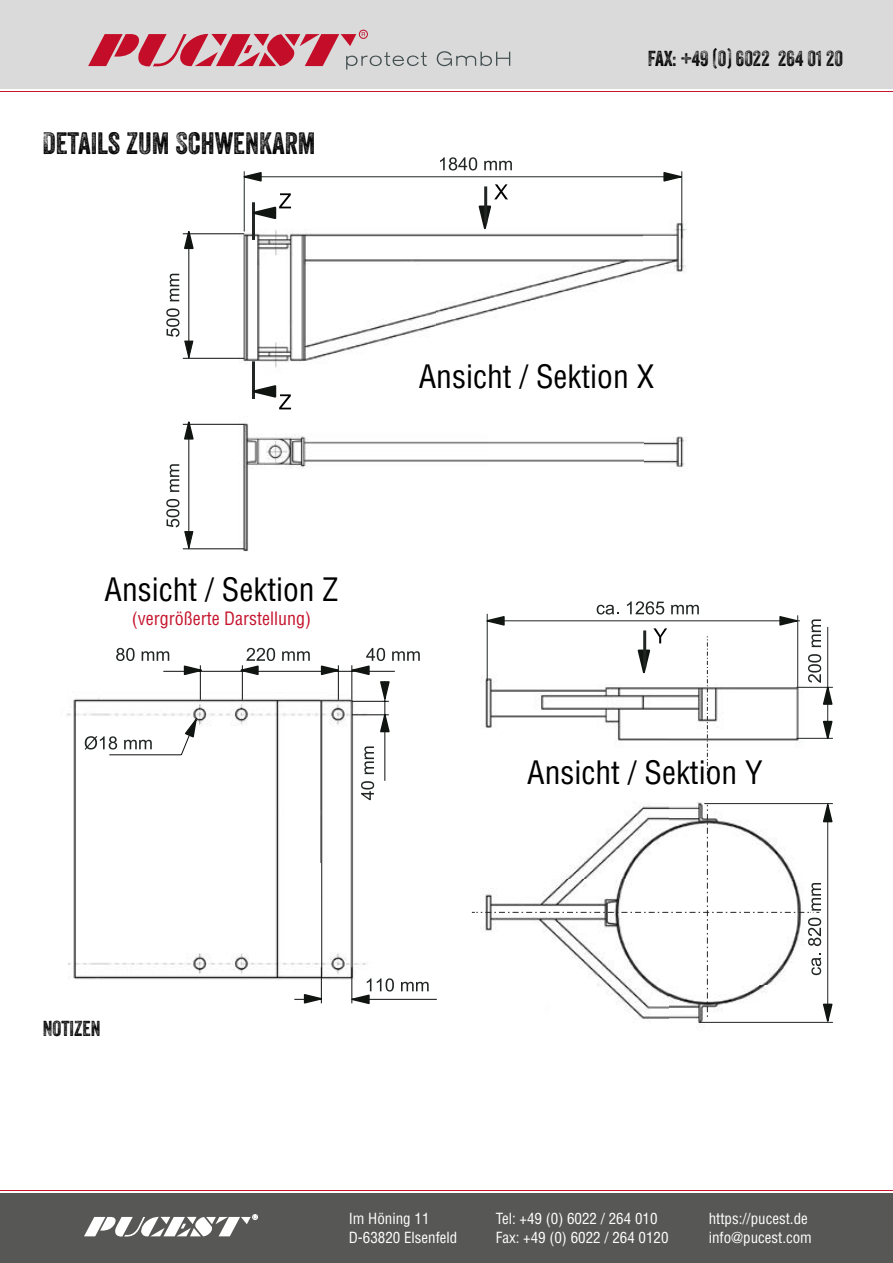
<style>
.page{position:relative;width:893px;height:1263px;background:#fff}
.page>*{position:absolute;margin:0;border:0;box-sizing:border-box;transform-origin:0 0}
.t1{font:condensed 31.5px "Helvetica LT Std";color:#000}
.t2{font:30px "Veneer Three";color:#000}
.t3{font:21px "Veneer Three";color:#000}
.t4{font:condensed 18px "Helvetica LT Std";color:#c5152e}
.t5{font:condensed 15px "Helvetica LT Std";color:#fff}
</style>
<div class="page">
<div style="left:0;top:0;width:893px;height:89px;background:#dadada"></div>
<hr style="left:0;top:91px;width:893px;height:1px;background:#c5152e">
<div style="left:359px;top:30px;width:9px;height:9px;border:1px solid #c40e29;border-radius:50%"></div>
<svg style="left:88px;top:32px;width:339px;height:38px"></svg>
<svg style="left:437px;top:51px;width:73px;height:15px"></svg>
<svg style="left:0;top:1190px;width:893px;height:4px"></svg>
<hr style="left:0;top:1189px;width:893px;height:1px;background:#c5152e">
<div style="left:0;top:1194px;width:893px;height:69px;background:#575756"></div>
<svg style="left:84px;top:1214px;width:174px;height:22px"></svg>
<img style="left:481px;top:666px;width:330px;height:113px">
<img style="left:66px;top:698px;width:43px;height:282px">
<img style="left:231px;top:193px;width:456px;height:359px">
<svg style="left:109px;top:670px;width:328px;height:330px"></svg>
<svg style="left:184px;top:714px;width:14px;height:25px"></svg>
<hr style="left:244px;top:171px;width:1px;height:60px;background:#212624">
<hr style="left:681px;top:171px;width:1px;height:67px;background:#212624">
<hr style="left:253px;top:176px;width:429px;height:1px;background:#212624">
<svg style="left:243px;top:171px;width:20px;height:12px"></svg>
<svg style="left:662px;top:171px;width:21px;height:12px"></svg>
<svg style="left:440px;top:157px;width:37px;height:13px"></svg>
<svg style="left:484px;top:161px;width:28px;height:9px"></svg>
<hr style="left:487px;top:614px;width:1px;height:67px;background:#212624">
<hr style="left:797px;top:615px;width:1px;height:72px;background:#212624">
<hr style="left:487px;top:620px;width:313px;height:1px;background:#212624">
<svg style="left:486px;top:615px;width:20px;height:12px"></svg>
<svg style="left:778px;top:615px;width:22px;height:12px"></svg>
<svg style="left:597px;top:605px;width:21px;height:9px"></svg>
<svg style="left:627px;top:601px;width:37px;height:13px"></svg>
<svg style="left:671px;top:605px;width:28px;height:9px"></svg>
<svg style="left:707px;top:636px;width:1px;height:142px"></svg>
<svg style="left:636px;top:628px;width:31px;height:52px"></svg>
<hr style="left:643px;top:630px;width:3px;height:37px;background:#212624">
<svg style="left:472px;top:801px;width:361px;height:226px"></svg>
<hr style="left:796px;top:687px;width:37px;height:1px;background:#212624">
<hr style="left:796px;top:738px;width:37px;height:1px;background:#212624">
<hr style="left:827px;top:627px;width:1px;height:111px;background:#212624">
<svg style="left:822px;top:720px;width:11px;height:19px"></svg>
<svg style="left:808px;top:654px;width:25px;height:52px"></svg>
<svg style="left:811px;top:619px;width:10px;height:28px"></svg>
<hr style="left:252px;top:202px;width:3px;height:38px;background:#212624">
<hr style="left:252px;top:361px;width:3px;height:38px;background:#212624">
<svg style="left:245px;top:193px;width:46px;height:27px"></svg>
<svg style="left:245px;top:384px;width:46px;height:25px"></svg>
<svg style="left:183px;top:231px;width:12px;height:19px"></svg>
<svg style="left:166px;top:308px;width:28px;height:51px"></svg>
<svg style="left:170px;top:274px;width:9px;height:27px"></svg>
<hr style="left:183px;top:233px;width:61px;height:1px;background:#0c0f0e">
<hr style="left:183px;top:358px;width:61px;height:1px;background:#0c0f0e">
<hr style="left:188px;top:234px;width:1px;height:124px;background:#0c0f0e">
<svg style="left:183px;top:421px;width:12px;height:20px"></svg>
<svg style="left:166px;top:499px;width:28px;height:51px"></svg>
<svg style="left:170px;top:464px;width:9px;height:28px"></svg>
<hr style="left:183px;top:424px;width:61px;height:1px;background:#0c0f0e">
<hr style="left:183px;top:548px;width:61px;height:1px;background:#0c0f0e">
<hr style="left:188px;top:424px;width:1px;height:124px;background:#0c0f0e">
<svg style="left:477px;top:184px;width:31px;height:53px"></svg>
<hr style="left:484px;top:186px;width:3px;height:37px;background:#212624">
<svg style="left:183px;top:665px;width:25px;height:11px"></svg>
<svg style="left:303px;top:993px;width:25px;height:11px"></svg>
<svg style="left:320px;top:648px;width:100px;height:85px"></svg>
<svg style="left:235px;top:648px;width:40px;height:28px"></svg>
<svg style="left:282px;top:651px;width:28px;height:10px"></svg>
<svg style="left:116px;top:648px;width:19px;height:13px"></svg>
<svg style="left:142px;top:651px;width:27px;height:10px"></svg>
<svg style="left:346px;top:978px;width:25px;height:27px"></svg>
<svg style="left:377px;top:978px;width:17px;height:13px"></svg>
<svg style="left:401px;top:982px;width:28px;height:9px"></svg>
<svg style="left:85px;top:736px;width:32px;height:14px"></svg>
<svg style="left:124px;top:740px;width:28px;height:9px"></svg>
<svg style="left:361px;top:781px;width:13px;height:19px"></svg>
<svg style="left:364px;top:746px;width:10px;height:28px"></svg>
<h2 class="t2" style="left:43px;top:125px;width:275px">DETAILS ZUM SCHWENKARM</h2>
<h3 class="t3" style="left:648px;top:45px;width:197px">FAX: +49 (0) 6022 264 01 20</h3>
<h1 class="t1" style="left:105px;top:570px;width:235px">Ansicht / Sektion Z</h1>
<p class="t4" style="left:132px;top:607px;width:181px">(vergrößerte Darstellung)</p>
<h1 class="t1" style="left:419px;top:357px;width:237px">Ansicht / Sektion X</h1>
<h1 class="t1" style="left:527px;top:753px;width:237px">Ansicht / Sektion Y</h1>
<h3 class="t3" style="left:43px;top:1016px;width:59px">NOTIZEN</h3>
<p class="t5" style="left:349px;top:1209px;width:82px">Im Höning 11</p>
<p class="t5" style="left:496px;top:1209px;width:163px">Tel: +49 (0) 6022 / 264 010</p>
<p class="t5" style="left:709px;top:1209px;width:101px">https://pucest.de</p>
<p class="t5" style="left:349px;top:1228px;width:110px">D-63820 Elsenfeld</p>
<p class="t5" style="left:496px;top:1228px;width:174px">Fax: +49 (0) 6022 / 264 0120</p>
<p class="t5" style="left:709px;top:1228px;width:105px">info@pucest.com</p>
</div>
